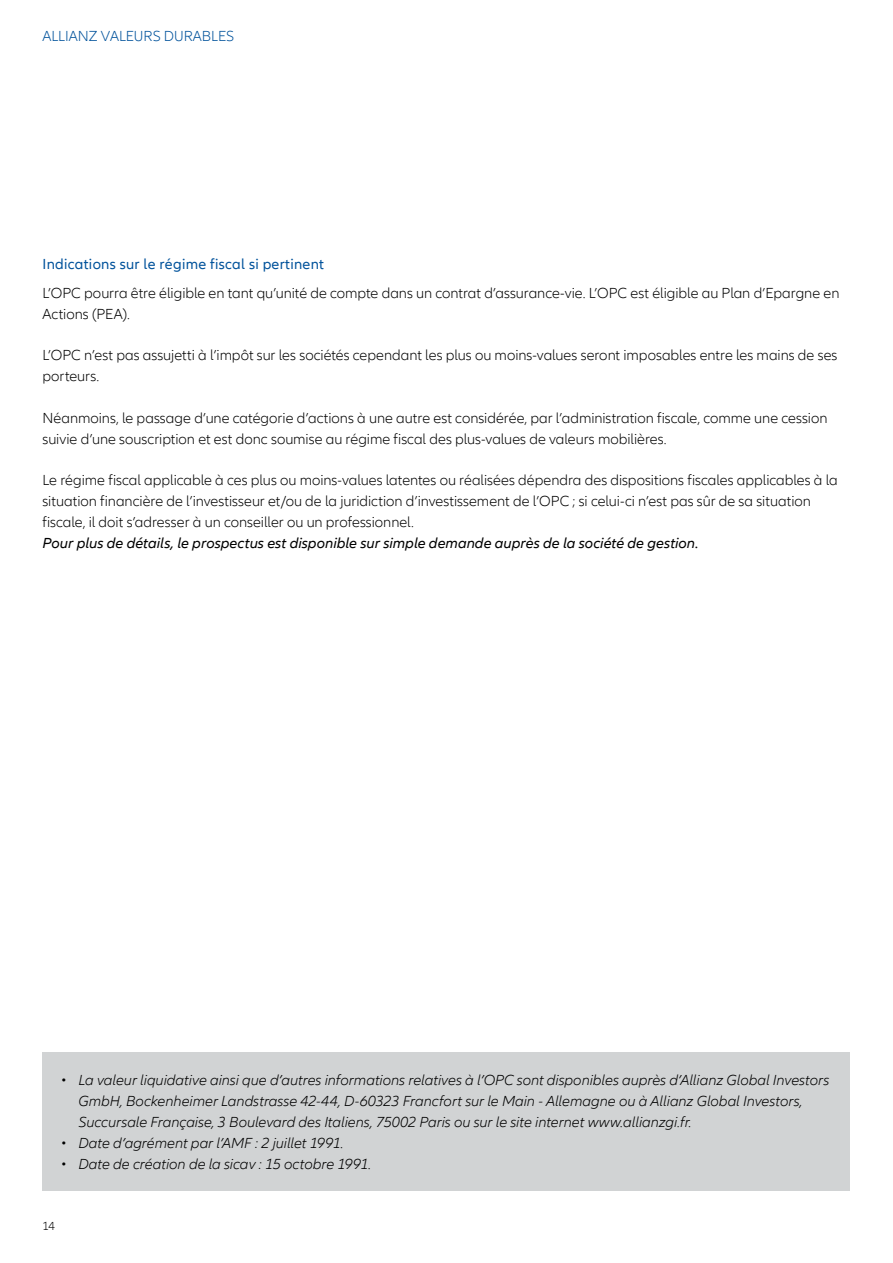
<style>
.page{position:relative;width:893px;height:1263px;background:#fff}
.page>*{position:absolute;margin:0;border:0;box-sizing:border-box;transform-origin:0 0}
.t1{font:300 15px/20.7px "Allianz Neo";color:#000}
.t2{font:italic 300 15px/20.7px "Allianz Neo";color:#000}
.t3{font:italic 15px "Allianz Neo";color:#000}
.t4{font:15px "Allianz Neo";letter-spacing:.02em;color:#00529b}
.t5{font:300 15px "Allianz Neo";color:#00529b}
.t6{font:300 12px "Allianz Neo";color:#000}
</style>
<div class="page">
<div style="left:43px;top:1052px;width:807px;height:139px;background:#d1d3d4"></div>
<p class="t5" style="left:43px;top:28px;width:193px">ALLIANZ VALEURS DURABLES</p>
<p class="t4" style="left:43px;top:255px;width:283px">Indications sur le régime fiscal si pertinent</p>
<p class="t1" style="left:43px;top:283px;width:798px">L’OPC pourra être éligible en tant qu’unité de compte dans un contrat d’assurance-vie. L’OPC est éligible au Plan d’Epargne en<br>Actions (PEA).</p>
<p class="t1" style="left:43px;top:345px;width:796px">L’OPC n’est pas assujetti à l’impôt sur les sociétés cependant les plus ou moins-values seront imposables entre les mains de ses porteurs.</p>
<p class="t1" style="left:43px;top:408px;width:786px">Néanmoins, le passage d’une catégorie d’actions à une autre est considérée, par l’administration fiscale, comme une cession suivie d’une souscription et est donc soumise au régime fiscal des plus-values de valeurs mobilières.</p>
<p class="t1" style="left:43px;top:470px;width:797px">Le régime fiscal applicable à ces plus ou moins-values latentes ou réalisées dépendra des dispositions fiscales applicables à la situation financière de l’investisseur et/ou de la juridiction d’investissement de l’OPC ; si celui-ci n’est pas sûr de sa situation fiscale, il doit s’adresser à un conseiller ou un professionnel.</p>
<p class="t3" style="left:43px;top:534px;width:658px">Pour plus de détails, le prospectus est disponible sur simple demande auprès de la société de gestion.</p>
<p class="t2" style="left:79px;top:1070px;width:752px;text-indent:-18px">• La valeur liquidative ainsi que d’autres informations relatives à l’OPC sont disponibles auprès d’Allianz Global Investors<br>GmbH, Bockenheimer Landstrasse 42-44, D-60323 Francfort sur le Main - Allemagne ou à Allianz Global Investors,<br>Succursale Française, 3 Boulevard des Italiens, 75002 Paris ou sur le site internet www.allianzgi.fr.</p>
<p class="t2" style="left:61px;top:1133px;width:285px">• Date d’agrément par l’AMF : 2 juillet 1991.</p>
<p class="t2" style="left:61px;top:1154px;width:312px">• Date de création de la sicav : 15 octobre 1991.</p>
<p class="t6" style="left:43px;top:1219px;width:14px">14</p>
</div>
